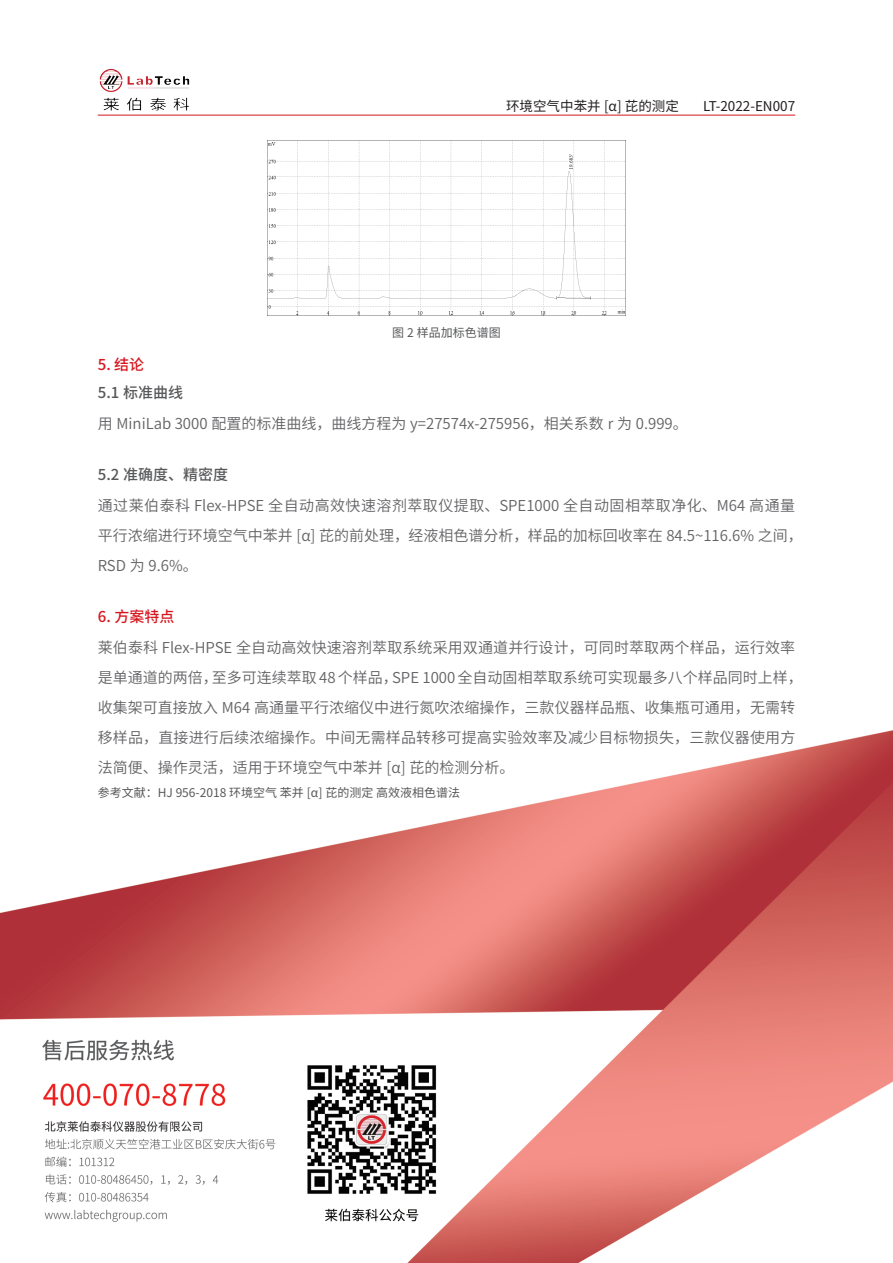
<style>
.page{position:relative;width:893px;height:1263px;background:#fff}
.page>*{position:absolute;margin:0;border:0;box-sizing:border-box;transform-origin:0 0}
.二级标题{font:15px/30px "Source Han Sans CN";color:#636366}
.正文{font:500 15px "Source Han Sans CN";color:#57585a}
.正文-2{font:500 15px "Source Han Sans CN";color:#d7171f}
.产品名称{font:13.5px "Source Han Sans CN";color:#231f20}
.正文-3{font:12px "Source Han Sans CN";color:#57585a}
</style>
<div class="page">
<img style="left:0;top:114px;width:893px;height:1149px">
<img style="left:99px;top:69px;width:91px;height:42px">
<hr style="left:98px;top:115px;width:697px;height:1px;background:#d7171f">
<img style="left:268px;top:140px;width:357px;height:175px">
<p class="产品名称" style="left:506px;top:99px;width:174px">环境空气中苯并 [α] 芘的测定</p>
<p class="产品名称" style="left:703px;top:99px;width:94px">LT-2022-EN007</p>
<p class="正文-2" style="left:98px;top:356px;width:48px">5. 结论</p>
<p class="正文" style="left:98px;top:384px;width:87px">5.1 标准曲线</p>
<p class="正文-3" style="left:392px;top:326px;width:110px">图 2 样品加标色谱图</p>
<p class="二级标题" style="left:98px;top:409px;width:592px">用 MiniLab 3000 配置的标准曲线，曲线方程为 y=27574x-275956，相关系数 r 为 0.999。</p>
<p class="正文" style="left:98px;top:466px;width:132px">5.2 准确度、精密度</p>
<p class="二级标题" style="left:98px;top:491px;width:706px">通过莱伯泰科 Flex-HPSE 全自动高效快速溶剂萃取仪提取、SPE1000 全自动固相萃取净化、M64 高通量平行浓缩进行环境空气中苯并 [α] 芘的前处理，经液相色谱分析，样品的加标回收率在 84.5~116.6% 之间，<br>RSD 为 9.6%。</p>
<p class="正文-2" style="left:98px;top:608px;width:78px">6. 方案特点</p>
<p class="二级标题" style="left:98px;top:633px;width:706px">莱伯泰科 Flex-HPSE 全自动高效快速溶剂萃取系统采用双通道并行设计，可同时萃取两个样品，运行效率是单通道的两倍，至多可连续萃取 48 个样品，SPE 1000 全自动固相萃取系统可实现最多八个样品同时上样，收集架可直接放入 M64 高通量平行浓缩仪中进行氮吹浓缩操作，三款仪器样品瓶、收集瓶可通用，无需转移样品，直接进行后续浓缩操作。中间无需样品转移可提高实验效率及减少目标物损失，三款仪器使用方法简便、操作灵活，适用于环境空气中苯并 [α] 芘的检测分析。</p>
<p class="正文-3" style="left:98px;top:785px;width:364px">参考文献：HJ 956-2018 环境空气 苯并 [α] 芘的测定 高效液相色谱法</p>
</div>
